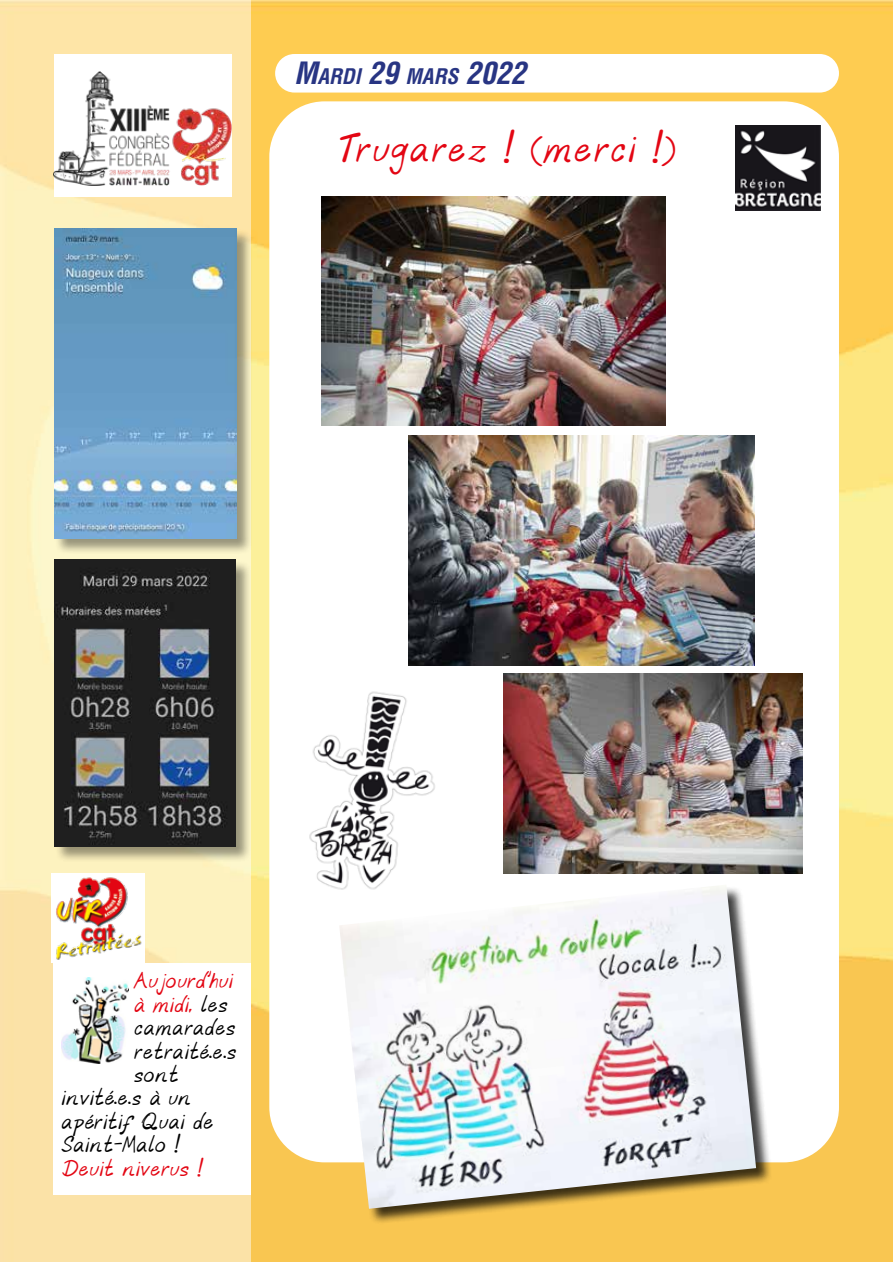
<style>
.page{position:relative;width:893px;height:1263px;background:#fff}
.page>*{position:absolute;margin:0;border:0;box-sizing:border-box;transform-origin:0 0}
.t1{font:34.5px "phitradesign INK";color:#e30613}
.t2{font:italic 700 condensed 21px "Helvetica LT Std";color:#283583}
.t3{font:19.5px "phitradesign INK";letter-spacing:-.03em;color:#000}
.t4{font:19.5px "phitradesign INK";letter-spacing:-.03em;color:#e30613}
.s1{font-size:30px}
.s2{color:#000}
</style>
<div class="page">
<img style="left:0;top:1px;width:893px;height:1260px">
<div style="left:269px;top:101px;width:570px;height:1061px;background:#fff;border-radius:55px"></div>
<svg style="left:1px;top:1px;width:250px;height:1261px;background:#fceab3"></svg>
<img style="left:735px;top:125px;width:86px;height:86px">
<div style="left:340px;top:885px;width:432px;height:340px;background:#000;opacity:.75"></div>
<img style="left:339px;top:885px;width:417px;height:324px">
<div style="left:54px;top:229px;width:199px;height:326px;background:#000;opacity:.4"></div>
<img style="left:54px;top:229px;width:183px;height:309px">
<div style="left:53px;top:963px;width:198px;height:231px;background:#fff"></div>
<img style="left:62px;top:978px;width:67px;height:85px">
<img style="left:51px;top:873px;width:94px;height:90px">
<div style="left:55px;top:560px;width:197px;height:303px;background:#000;opacity:.4"></div>
<img style="left:55px;top:559px;width:181px;height:287px">
<div style="left:275px;top:54px;width:564px;height:39px;background:#fff;border-radius:19px"></div>
<div style="left:54px;top:54px;width:178px;height:142px;background:#fff"></div>
<img style="left:54px;top:71px;width:178px;height:115px">
<img style="left:321px;top:196px;width:344px;height:230px">
<img style="left:503px;top:674px;width:300px;height:199px">
<img style="left:409px;top:436px;width:345px;height:229px">
<img style="left:309px;top:691px;width:130px;height:205px">
<p class="t2" style="left:294px;top:63px;width:233px"><span class="s1">M</span>ARDI <span class="s1">29</span> MARS <span class="s1">2022</span></p>
<h1 class="t1" style="left:336px;top:124px;width:343px">Trugarez ! (merci !)</h1>
<p class="t4" style="left:134px;top:967px;width:101px">Aujourd'hui</p>
<p class="t4" style="left:134px;top:990px;width:96px">à midi, <span class="s2">les</span></p>
<p class="t3" style="left:134px;top:1013px;width:103px">camarades</p>
<p class="t3" style="left:134px;top:1037px;width:105px">retraité.e.s</p>
<p class="t3" style="left:134px;top:1060px;width:47px">sont</p>
<p class="t3" style="left:62px;top:1084px;width:132px">invité.e.s à un</p>
<p class="t3" style="left:62px;top:1107px;width:155px">apéritif Quai de</p>
<p class="t3" style="left:62px;top:1130px;width:120px">Saint-Malo !</p>
<p class="t4" style="left:62px;top:1154px;width:143px">Deuit niverus !</p>
</div>
